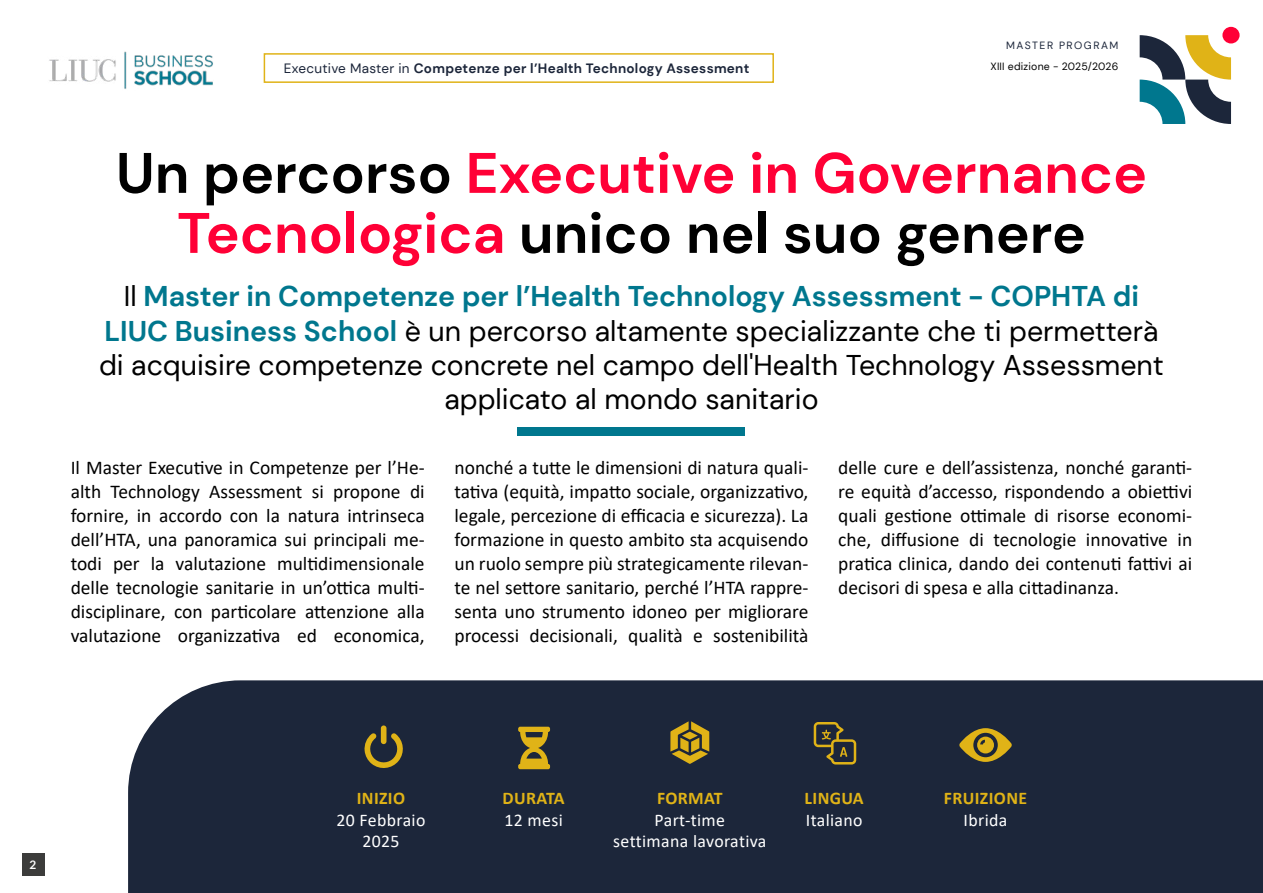
<style>
.page{position:relative;width:1263px;height:893px;background:#fff}
.page>*{position:absolute;margin:0;border:0;box-sizing:border-box;transform-origin:0 0}
.t1{font:700 57px/60px "DM Sans";color:#ff0036;text-align:center}
.t2{font:28.5px/34.2px "DM Sans";color:#000;text-align:center}
.t3{font:19.5px/24px "Calibri";color:#000;text-align:justify}
.t4{font:17.85px/21.5px "Calibri";letter-spacing:.02em;color:#fff;text-align:center}
.t5{font:700 17.85px "Calibri";letter-spacing:.02em;color:#e0b317}
.t6{font:700 13.5px "DM Sans";letter-spacing:.02em;color:#1c263a}
.t7{font:700 11.7px "Lato";color:#fff}
.t8{font:10.5px "DM Sans";letter-spacing:.02em;color:#000}
.t9{font:10.5px "DM Sans";letter-spacing:.14em;color:#1c263a}
.s1{font-weight:400}
.s2{color:#000}
.s3{font-weight:700;color:#00778e}
</style>
<div class="page">
<div style="left:22px;top:853px;width:22px;height:22px;background:#3c3c3b"></div>
<div style="left:128px;top:680px;width:1135px;height:213px;background:#1c263a"></div>
<div style="left:518px;top:427px;width:227px;height:9px;background:#00778e"></div>
<svg style="left:364px;top:725px;width:41px;height:45px;background:#59512f"></svg>
<svg style="left:518px;top:727px;width:32px;height:42px"></svg>
<svg style="left:670px;top:721px;width:39px;height:43px;background:#887426"></svg>
<svg style="left:814px;top:722px;width:42px;height:42px;background:#504b30"></svg>
<svg style="left:959px;top:728px;width:52px;height:33px;background:#877326"></svg>
<img style="left:49px;top:51px;width:164px;height:38px">
<svg style="left:1140px;top:35px;width:91px;height:89px"></svg>
<div style="left:1222px;top:27px;width:17px;height:16px;background:#ff0036;border-radius:50%"></div>
<div style="left:264px;top:53px;width:510px;height:30px;border:2px solid #e0b317"></div>
<p class="t6" style="left:284px;top:59px;width:467px"><span class="s1">Executive Master in</span> Competenze per l’Health Technology Assessment</p>
<p class="t9" style="left:1006px;top:39px;width:114px">MASTER PROGRAM</p>
<p class="t8" style="left:990px;top:60px;width:129px">XIII edizione - 2025/2026</p>
<h1 class="t1" style="left:116px;top:143px;width:1033px"><span class="s2">Un percorso</span> Executive in Governance<br>Tecnologica <span class="s2">unico nel suo genere</span></h1>
<p class="t2" style="left:99px;top:279px;width:1066px">Il <span class="s3">Master in Competenze per l’Health Technology Assessment - COPHTA di LIUC Business School</span> è un percorso altamente specializzante che ti permetterà di acquisire competenze concrete nel campo dell'Health Technology Assessment applicato al mondo sanitario</p>
<p class="t3" style="left:71px;top:455px;width:355px">Il Master Executive in Competenze per l’He&shy;alth Technology Assessment si propone di fornire, in accordo con la natura intrinseca dell’HTA, una panoramica sui principali me&shy;todi per la valutazione multidimensionale delle tecnologie sanitarie in un’ottica multi&shy;disciplinare, con particolare attenzione alla valutazione organizzativa ed economica,</p>
<p class="t3" style="left:454px;top:455px;width:355px">nonché a tutte le dimensioni di natura quali&shy;tativa (equità, impatto sociale, organizzativo, legale, percezione di efficacia e sicurezza). La formazione in questo ambito sta acquisendo un ruolo sempre più strategicamente rilevan&shy;te nel settore sanitario, perché l’HTA rappre&shy;senta uno strumento idoneo per migliorare processi decisionali, qualità e sostenibilità</p>
<p class="t3" style="left:838px;top:455px;width:355px">delle cure e dell’assistenza, nonché garanti&shy;re equità d’accesso, rispondendo a obiettivi quali gestione ottimale di risorse economi&shy;che, diffusione di tecnologie innovative in pratica clinica, dando dei contenuti fattivi ai decisori di spesa e alla cittadinanza.</p>
<p class="t7" style="left:30px;top:858px;width:8px">2</p>
<p class="t5" style="left:357px;top:786px;width:50px">INIZIO</p>
<p class="t4" style="left:336px;top:809px;width:91px">20 Febbraio<br>2025</p>
<p class="t5" style="left:502px;top:786px;width:64px">DURATA</p>
<p class="t4" style="left:504px;top:809px;width:60px">12 mesi</p>
<p class="t5" style="left:657px;top:786px;width:67px">FORMAT</p>
<p class="t4" style="left:613px;top:809px;width:155px">Part-time<br>settimana lavorativa</p>
<p class="t5" style="left:805px;top:786px;width:61px">LINGUA</p>
<p class="t4" style="left:806px;top:809px;width:58px">Italiano</p>
<p class="t5" style="left:944px;top:786px;width:85px">FRUIZIONE</p>
<p class="t4" style="left:963px;top:809px;width:45px">Ibrida</p>
</div>
